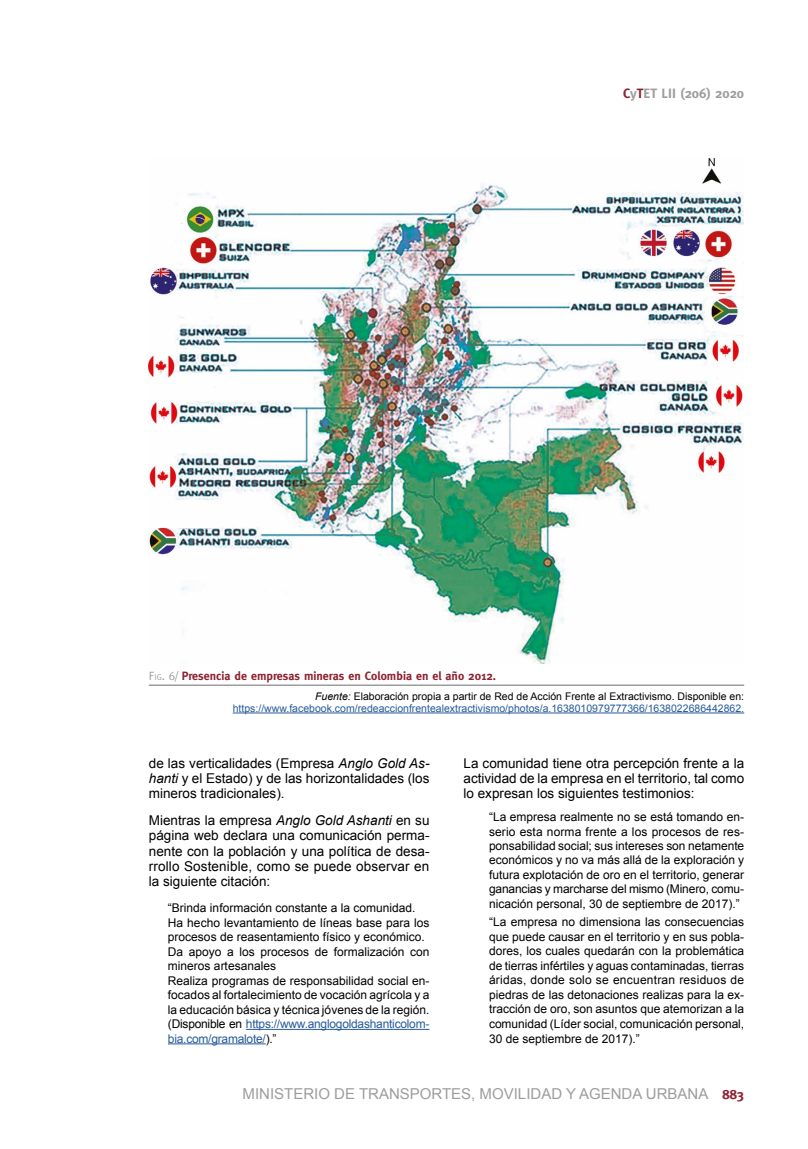
<style>
.page{position:relative;width:808px;height:1149px;background:#fff}
.page>*{position:absolute;margin:0;border:0;box-sizing:border-box;transform-origin:0 0}
.t1{font:15px "Arial";color:#9d9d9c}
.t2{font:13.5px/15.1px "Arial";color:#000;text-align:justify}
.t3{font:700 13.5px "Meta";color:#9d9d9c}
.t4{font:12px/14.5px "Arial";color:#000;text-align:justify}
.t5{font:700 12px "Meta";color:#8b2332}
.t6{font:10.5px/11.6px "Arial";color:#275b9b;text-align:right}
.s1{color:#8b2332}
.s2{font-family:"Meta Caps";font-weight:400;color:#9d9d9c}
.s3{font-family:"Meta Caps";font-weight:400;font-size:8.4px;color:#9d9d9c}
.s4{font-style:italic;color:#000}
.s5{color:#000}
.s6{font-style:italic}
.s7{color:#275b9b}
.s8{font-family:"Meta";font-weight:700;font-size:13.5px;color:#8b2332}
</style>
<div class="page">
<hr style="left:246px;top:1028px;width:183px;height:1px;background:#275b9b">
<hr style="left:168px;top:1043px;width:98px;height:1px;background:#275b9b">
<img style="left:149px;top:159px;width:595px;height:504px">
<hr style="left:149px;top:684px;width:595px;height:1px;background:#9d9d9c">
<hr style="left:233px;top:712px;width:511px;height:1px;background:#275b9b">
<p class="t3" style="left:623px;top:85px;width:122px"><span class="s1">C</span>y<span class="s1">T</span>ET LII (206) 2020</p>
<p class="t5" style="left:149px;top:669px;width:349px"><span class="s2">F</span><span class="s3">ig</span><span class="s2">. 6/</span> Presencia de empresas mineras en Colombia en el año 2012.</p>
<p class="t6" style="left:233px;top:690px;width:513px"><span class="s4">Fuente:</span> <span class="s5">Elaboración propia a partir de Red de Acción Frente al Extractivismo. Disponible en: </span>https://www.facebook.com/redeaccionfrentealextractivismo/photos/a.1638010979777366/1638022686442862.</p>
<p class="t2" style="left:149px;top:755px;width:282px">de las verticalidades (Empresa <span class="s6">Anglo Gold As&shy;hanti</span> y el Estado) y de las horizontalidades (los mineros tradicionales).</p>
<p class="t2" style="left:149px;top:812px;width:282px">Mientras la empresa <span class="s6">Anglo Gold Ashanti</span> en su página web declara una comunicación perma&shy;nente con la población y una política de desa&shy;rrollo Sostenible, como se puede observar en la siguiente citación:</p>
<p class="t4" style="left:168px;top:900px;width:263px;text-align:left">“Brinda información constante a la comunidad.<br>Ha hecho levantamiento de líneas base para los procesos de reasentamiento físico y económico.<br>Da apoyo a los procesos de formalización con mineros artesanales<br>Realiza programas de responsabilidad social en&shy;focados al fortalecimiento de vocación agrícola y a la educación básica y técnica jóvenes de la región. (Disponible en <span class="s7">https://www.anglogoldashanticolom&shy;bia.com/gramalote/</span>).”</p>
<p class="t2" style="left:463px;top:755px;width:282px">La comunidad tiene otra percepción frente a la actividad de la empresa en el territorio, tal como lo expresan los siguientes testimonios:</p>
<p class="t4" style="left:489px;top:809px;width:257px">“La empresa realmente no se está tomando en&shy;serio esta norma frente a los procesos de res&shy;ponsabilidad social; sus intereses son netamente económicos y no va más allá de la exploración y futura explotación de oro en el territorio, generar ganancias y marcharse del mismo (Minero, comu&shy;nicación personal, 30 de septiembre de 2017).”</p>
<p class="t4" style="left:489px;top:914px;width:257px">“La empresa no dimensiona las consecuencias que puede causar en el territorio y en sus pobla&shy;dores, los cuales quedarán con la problemática de tierras infértiles y aguas contaminadas, tierras áridas, donde solo se encuentran residuos de piedras de las detonaciones realizas para la ex&shy;tracción de oro, son asuntos que atemorizan a la comunidad (Líder social, comunicación personal, 30 de septiembre de 2017).”</p>
<p class="t1" style="left:243px;top:1083px;width:503px">MINISTERIO DE TRANSPORTES, MOVILIDAD Y AGENDA URBANA <span class="s8">883</span></p>
</div>
